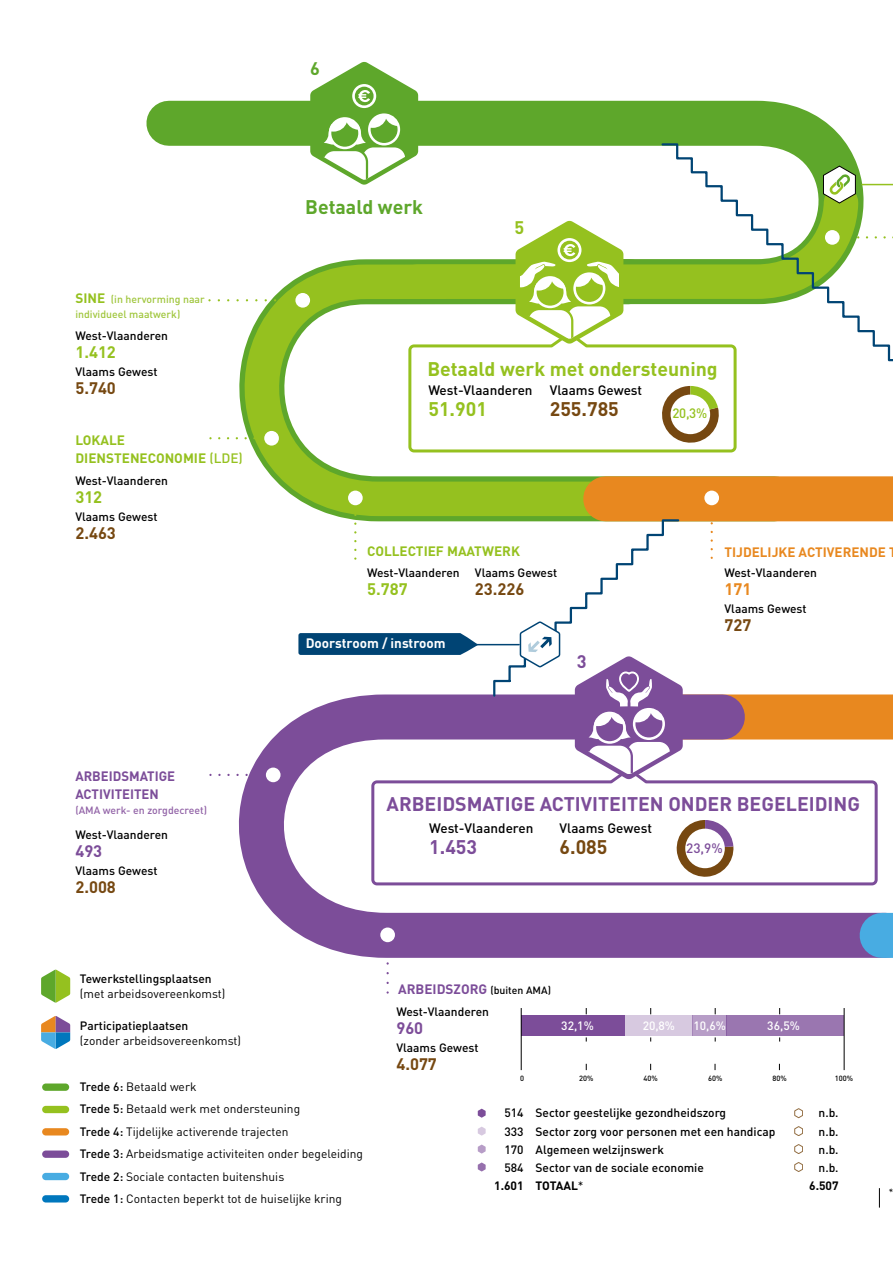
<style>
.page{position:relative;width:893px;height:1263px;background:#fff}
.page>*{position:absolute;margin:0;border:0;box-sizing:border-box;transform-origin:0 0}
.t1{font:700 19.5px "DIN Pro";color:#7c4d99}
.t2{font:700 19.5px "DIN Pro";color:#95c11f}
.t3{font:700 19.5px "DIN Pro";color:#764811}
.t4{font:700 19.5px "DIN Pro";color:#5ea72b}
.t5{font:700 18px "DIN Pro";color:#5ea72b}
.t6{font:700 18px "DIN Pro";color:#7c4d99}
.t7{font:700 18px "DIN Pro";color:#95c11f}
.t8{font:700 16.5px "DIN Pro";color:#764811}
.t9{font:700 16.5px "DIN Pro";color:#95c11f}
.t10{font:700 16.5px "DIN Pro";color:#e8881f}
.t11{font:700 16.5px "DIN Pro";color:#7c4d99}
.t12{font:700 16.5px "DIN Pro";color:#7d4d99}
.t13{font:500 13.5px "DIN Pro";color:#000}
.t14{font:700 13.5px/18px "DIN Pro";color:#7c4d99}
.t15{font:700 13.5px/18px "DIN Pro";color:#95c11f}
.t16{font:700 13.5px "DIN Pro";color:#e8881f}
.t17{font:700 13.5px "DIN Pro";color:#fff}
.t18{font:500 13.5px "DIN Pro";color:#7c4d99}
.t19{font:500 13.5px "DIN Pro";color:#95c11f}
.t20{font:500 12px/18px "DIN Pro";color:#000;text-align:justify}
.t21{font:12px/22.5px "DIN Pro";color:#000}
.t22{font:500 12px "DIN Pro";color:#fff}
.t23{font:700 12px "DIN Pro";color:#000}
.t24{font:500 10.5px/15px "DIN Pro";color:#a0c63d}
.t25{font:500 10.5px "DIN Pro";color:#9263a7}
.t26{font:italic 10.5px "DIN Pro";color:#000}
.t27{font:500 7.5px "DIN Pro";color:#000}
.s1{font-weight:700;font-size:13.5px;color:#95c11f}
.s2{font-weight:500}
.s3{font-weight:500;font-size:10.5px;color:#000}
.s4{font-weight:700}
.s5{font-weight:400}
</style>
<div class="page">
<div style="left:726px;top:1016px;width:118px;height:20px;background:#9a76b0"></div>
<div style="left:692px;top:1016px;width:34px;height:20px;background:#b79dc7"></div>
<div style="left:625px;top:1016px;width:67px;height:20px;background:#d7c9e0"></div>
<div style="left:521px;top:1016px;width:104px;height:20px;background:#7c4d99"></div>
<svg style="left:146px;top:94px;width:699px;height:58px"></svg>
<svg style="left:208px;top:259px;width:353px;height:263px"></svg>
<svg style="left:561px;top:476px;width:332px;height:46px;background:#e08d21"></svg>
<svg style="left:209px;top:694px;width:684px;height:264px"></svg>
<div style="left:882px;top:913px;width:11px;height:45px;background:#48ace2"></div>
<svg style="left:310px;top:62px;width:108px;height:123px"></svg>
<svg style="left:210px;top:429px;width:71px;height:19px"></svg>
<svg style="left:209px;top:291px;width:103px;height:19px"></svg>
<svg style="left:346px;top:488px;width:19px;height:71px"></svg>
<svg style="left:378px;top:925px;width:19px;height:68px"></svg>
<svg style="left:702px;top:488px;width:19px;height:71px"></svg>
<svg style="left:210px;top:765px;width:73px;height:19px"></svg>
<svg style="left:370px;top:765px;width:509px;height:122px"></svg>
<svg style="left:676px;top:820px;width:58px;height:58px"></svg>
<div style="left:685px;top:829px;width:40px;height:39px;background:#fff;border-radius:50%"></div>
<svg style="left:298px;top:633px;width:180px;height:22px;background:#0e4e7b"></svg>
<hr style="left:472px;top:644px;width:47px;height:1px;background:#004474">
<svg style="left:492px;top:518px;width:191px;height:261px"></svg>
<div style="left:42px;top:1083px;width:27px;height:8px;background:#5ea72b;border-radius:4px"></div>
<div style="left:42px;top:1106px;width:27px;height:7px;background:#95c11f;border-radius:4px"></div>
<div style="left:42px;top:1128px;width:27px;height:7px;background:#e8881f;border-radius:4px"></div>
<div style="left:42px;top:1150px;width:27px;height:8px;background:#7c4d99;border-radius:4px"></div>
<div style="left:42px;top:1173px;width:27px;height:7px;background:#48ace2;border-radius:4px"></div>
<div style="left:42px;top:1195px;width:27px;height:7px;background:#0077bd;border-radius:4px"></div>
<svg style="left:41px;top:1016px;width:29px;height:33px"></svg>
<svg style="left:41px;top:970px;width:29px;height:32px"></svg>
<svg style="left:478px;top:1109px;width:8px;height:9px"></svg>
<svg style="left:478px;top:1127px;width:8px;height:8px"></svg>
<svg style="left:478px;top:1144px;width:8px;height:9px"></svg>
<svg style="left:478px;top:1162px;width:8px;height:9px"></svg>
<svg style="left:794px;top:1108px;width:9px;height:10px"></svg>
<svg style="left:794px;top:1126px;width:9px;height:10px"></svg>
<svg style="left:794px;top:1144px;width:9px;height:10px"></svg>
<svg style="left:794px;top:1162px;width:9px;height:10px"></svg>
<hr style="left:844px;top:1008px;width:1px;height:62px;background:#000">
<hr style="left:521px;top:1008px;width:1px;height:62px;background:#000">
<svg style="left:382px;top:167px;width:189px;height:149px"></svg>
<svg style="left:407px;top:221px;width:253px;height:233px"></svg>
<svg style="left:660px;top:142px;width:233px;height:336px"></svg>
<svg style="left:823px;top:228px;width:70px;height:19px"></svg>
<svg style="left:822px;top:165px;width:34px;height:39px"></svg>
<hr style="left:862px;top:184px;width:31px;height:1px;background:#95c11f">
<svg style="left:879px;top:1188px;width:1px;height:19px"></svg>
<h2 class="t5" style="left:310px;top:53px;width:11px">6</h2>
<p class="t24" style="left:75px;top:291px;width:131px"><span class="s1">SINE</span> (in hervorming naar individueel maatwerk)</p>
<p class="t20" style="left:75px;top:326px;width:94px">West-Vlaanderen</p>
<h3 class="t9" style="left:75px;top:339px;width:42px">1.412</h3>
<p class="t20" style="left:75px;top:362px;width:84px">Vlaams Gewest</p>
<h3 class="t8" style="left:75px;top:375px;width:42px">5.740</h3>
<p class="t15" style="left:75px;top:429px;width:169px">LOKALE<br>DIENSTENECONOMIE <span class="s2">(LDE)</span></p>
<p class="t20" style="left:75px;top:470px;width:94px">West-Vlaanderen</p>
<h3 class="t9" style="left:75px;top:483px;width:28px">312</h3>
<p class="t20" style="left:75px;top:506px;width:84px">Vlaams Gewest</p>
<h3 class="t8" style="left:75px;top:519px;width:42px">2.463</h3>
<p class="t14" style="left:75px;top:766px;width:101px">ARBEIDSMATIGE<br>ACTIVITEITEN</p>
<p class="t25" style="left:75px;top:802px;width:133px">(AMA werk- en zorgdecreet)</p>
<p class="t20" style="left:75px;top:824px;width:94px">West-Vlaanderen</p>
<h3 class="t11" style="left:75px;top:837px;width:28px">493</h3>
<p class="t20" style="left:75px;top:860px;width:84px">Vlaams Gewest</p>
<h3 class="t8" style="left:75px;top:873px;width:42px">2.008</h3>
<p class="t20" style="left:80px;top:968px;width:133px">Tewerkstellingsplaatsen</p>
<p class="t21" style="left:80px;top:981px;width:147px">(met arbeidsovereenkomst)</p>
<p class="t20" style="left:80px;top:1016px;width:110px">Participatieplaatsen</p>
<p class="t21" style="left:80px;top:1028px;width:163px">(zonder arbeidsovereenkomst)</p>
<h1 class="t4" style="left:305px;top:191px;width:119px">Betaald werk</h1>
<h2 class="t7" style="left:514px;top:212px;width:11px">5</h2>
<h1 class="t2" style="left:427px;top:353px;width:292px">Betaald werk met ondersteuning</h1>
<p class="t13" style="left:428px;top:380px;width:106px">West-Vlaanderen</p>
<h1 class="t2" style="left:428px;top:393px;width:60px">51.901</h1>
<p class="t13" style="left:550px;top:380px;width:94px">Vlaams Gewest</p>
<h1 class="t3" style="left:550px;top:393px;width:71px">255.785</h1>
<p class="t19" style="left:673px;top:403px;width:36px">20,3%</p>
<p class="t15" style="left:367px;top:540px;width:154px">COLLECTIEF MAATWERK</p>
<p class="t20" style="left:367px;top:562px;width:94px">West-Vlaanderen</p>
<h3 class="t9" style="left:367px;top:575px;width:42px">5.787</h3>
<p class="t20" style="left:475px;top:562px;width:84px">Vlaams Gewest</p>
<h3 class="t8" style="left:475px;top:575px;width:51px">23.226</h3>
<p class="t17" style="left:306px;top:632px;width:141px">Doorstroom / instroom</p>
<h2 class="t6" style="left:577px;top:646px;width:11px">3</h2>
<p class="t16" style="left:724px;top:541px;width:174px">TIJDELIJKE ACTIVERENDE T</p>
<p class="t20" style="left:724px;top:562px;width:94px">West-Vlaanderen</p>
<h3 class="t10" style="left:724px;top:575px;width:28px">171</h3>
<p class="t20" style="left:724px;top:598px;width:84px">Vlaams Gewest</p>
<h3 class="t8" style="left:724px;top:611px;width:28px">727</h3>
<h1 class="t1" style="left:387px;top:788px;width:475px">ARBEIDSMATIGE ACTIVITEITEN ONDER BEGELEIDING</h1>
<p class="t13" style="left:429px;top:818px;width:106px">West-Vlaanderen</p>
<h1 class="t1" style="left:429px;top:831px;width:49px">1.453</h1>
<p class="t13" style="left:560px;top:818px;width:94px">Vlaams Gewest</p>
<h1 class="t3" style="left:560px;top:831px;width:49px">6.085</h1>
<p class="t18" style="left:686px;top:837px;width:38px">23,9%</p>
<p class="t14" style="left:398px;top:978px;width:154px">ARBEIDSZORG <span class="s3">(buiten AMA)</span></p>
<p class="t20" style="left:396px;top:1002px;width:94px">West-Vlaanderen</p>
<h3 class="t12" style="left:396px;top:1014px;width:28px">960</h3>
<p class="t20" style="left:396px;top:1038px;width:84px">Vlaams Gewest</p>
<h3 class="t8" style="left:396px;top:1050px;width:42px">4.077</h3>
<p class="t22" style="left:561px;top:1016px;width:34px">32,1%</p>
<p class="t22" style="left:643px;top:1016px;width:34px">20,8%</p>
<p class="t22" style="left:693px;top:1016px;width:34px">10,6%</p>
<p class="t22" style="left:767px;top:1016px;width:34px">36,5%</p>
<p class="t21" style="left:80px;top:1074px;width:285px"><span class="s2">Trede 6:</span> Betaald werk<br><span class="s2">Trede 5:</span> Betaald werk met ondersteuning<br><span class="s2">Trede 4:</span> Tijdelijke activerende trajecten<br><span class="s2">Trede 3:</span> Arbeidsmatige activiteiten onder begeleiding <span class="s2">Trede 2:</span> Sociale contacten buitenshuis<br><span class="s2">Trede 1:</span> Contacten beperkt tot de huiselijke kring</p>
<p class="t27" style="left:520px;top:1073px;width:5px">0</p>
<p class="t27" style="left:579px;top:1073px;width:16px">20%</p>
<p class="t27" style="left:644px;top:1073px;width:16px">40%</p>
<p class="t27" style="left:708px;top:1073px;width:16px">60%</p>
<p class="t27" style="left:772px;top:1073px;width:16px">80%</p>
<p class="t27" style="left:835px;top:1073px;width:20px">100%</p>
<p class="t20" style="left:504px;top:1103px;width:21px">514<br>333<br>170<br>584</p>
<p class="t23" style="left:494px;top:1175px;width:31px">1.601</p>
<p class="t20" style="left:536px;top:1103px;width:241px;text-align:left">Sector geestelijke gezondheidszorg<br>Sector zorg voor personen met een handicap<br>Algemeen welzijnswerk<br>Sector van de sociale economie<br><span class="s4">TOTAAL</span><span class="s5">*</span></p>
<p class="t20" style="left:818px;top:1103px;width:22px">n.b. n.b. n.b. n.b.</p>
<p class="t23" style="left:809px;top:1175px;width:31px">6.507</p>
<p class="t26" style="left:888px;top:1184px;width:6px">*</p>
</div>
